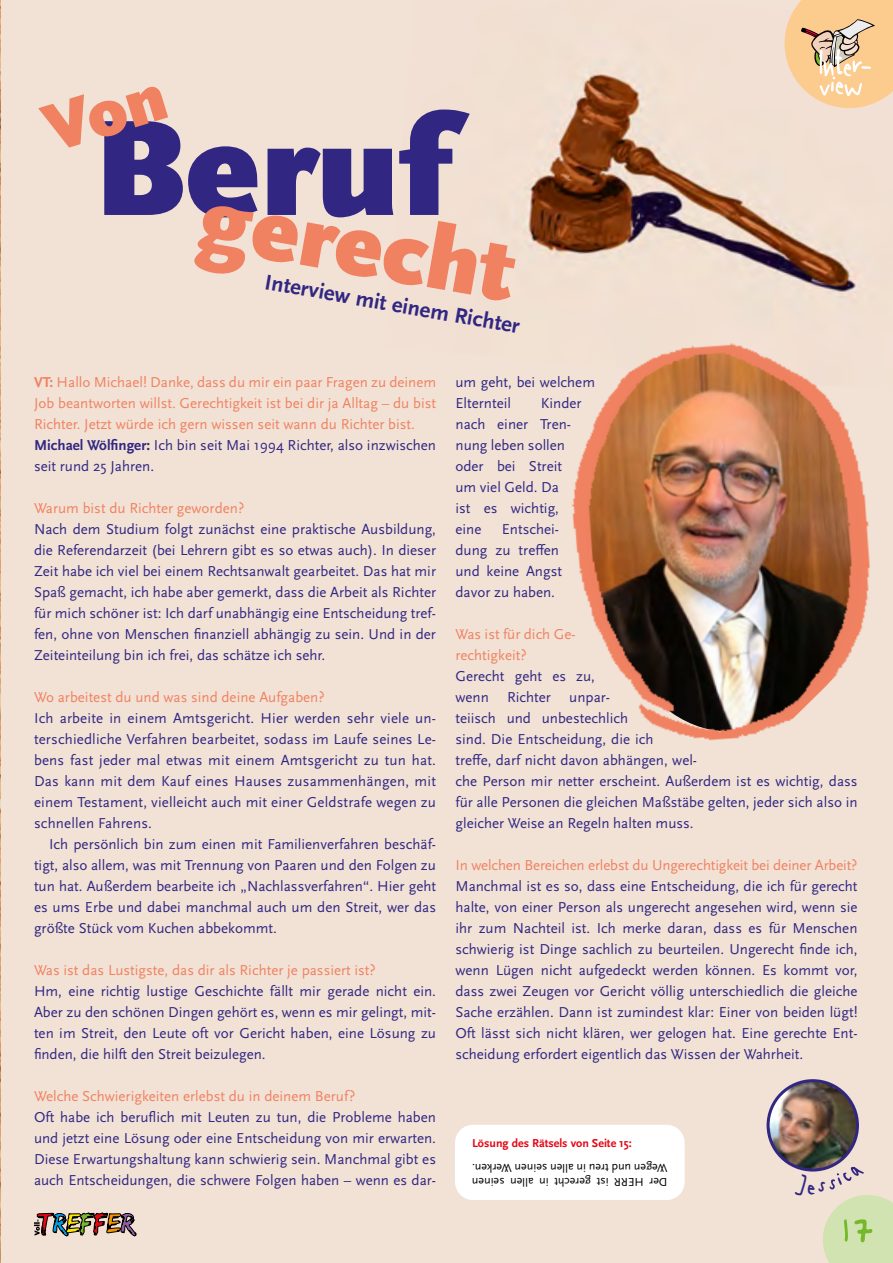
<style>
.page{position:relative;width:893px;height:1263px;background:#f2e2d5}
.page>*{position:absolute;margin:0;border:0;box-sizing:border-box;transform-origin:0 0}
.t1{font:900 142.05px "Scala Sans OT";color:#312783}
.t2{font:900 91.95px "Scala Sans OT";color:#f08262}
.t3{font:76.5px "Handschrift";color:#76b82a}
.t4{font:51px "Druckschrift";letter-spacing:-.08em;color:#fff}
.t5{font:700 22.5px "Scala Sans OT";color:#312783}
.t6{font:15px/21px "Scala Sans OT";color:#312783;text-align:justify}
.t7{font:15px/21px "Scala Sans OT";color:#f08262}
.t8{font:12px/14.4px "Scala Sans OT";color:#000}
.t9{font:700 12px "Scala Sans OT";color:#e30613}
.s1{font-weight:700}
.s2{font-weight:700;color:#312783}
.s3{color:#312783}
.s4{font-size:94.5px}
</style>
<div class="page">
<img style="left:524px;top:38px;width:333px;height:260px">
<img style="left:0;top:0;width:1px;height:1263px">
<svg style="left:34px;top:1212px;width:102px;height:24px"></svg>
<img style="left:572px;top:343px;width:298px;height:398px">
<svg style="left:785px;top:0;width:108px;height:108px;background:#eec696"></svg>
<img style="left:769px;top:1081px;width:88px;height:87px">
<div style="left:767px;top:1079px;width:92px;height:92px;border:3px solid #312783;border-radius:50%"></div>
<div style="left:455px;top:1125px;width:230px;height:75px;background:#fff;border-radius:18px"></div>
<svg style="left:795px;top:1163px;width:98px;height:100px"></svg>
<h1 class="t1" style="left:93px;top:88px;width:357px">Beruf</h1>
<h2 class="t2" style="left:208px;top:165px;width:321px;rotate:10deg">gerecht</h2>
<h3 class="t5" style="left:267px;top:269px;width:260px;rotate:10deg">Interview mit einem Richter</h3>
<h3 class="t4" style="left:817px;top:45px;width:49px">Inter</h3>
<h3 class="t4" style="left:817px;top:63px;width:49px">view</h3>
<p class="t7" style="left:34px;top:372px;width:404px"><span class="s1">VT:</span> Hallo Michael! Danke, dass du mir ein paar Fragen zu deinem Job beantworten willst. Gerechtigkeit ist bei dir ja Alltag – du bist Richter. Jetzt würde ich gern wissen seit wann du Richter bist.<br><span class="s2">Michael Wölfinger:</span> <span class="s3">Ich bin seit Mai 1994 Richter, also inzwischen seit rund 25 Jahren.</span></p>
<p class="t7" style="left:34px;top:498px;width:212px">Warum bist du Richter geworden?</p>
<p class="t6" style="left:34px;top:519px;width:404px">Nach dem Studium folgt zunächst eine praktische Ausbildung, die Referendarzeit (bei Lehrern gibt es so etwas auch). In dieser Zeit habe ich viel bei einem Rechtsanwalt gearbeitet. Das hat mir Spaß gemacht, ich habe aber gemerkt, dass die Arbeit als Richter für mich schöner ist: Ich darf unabhängig eine Entscheidung tref&shy;fen, ohne von Menschen finanziell abhängig zu sein. Und in der Zeiteinteilung bin ich frei, das schätze ich sehr.</p>
<p class="t7" style="left:34px;top:687px;width:292px">Wo arbeitest du und was sind deine Aufgaben?</p>
<p class="t6" style="left:34px;top:708px;width:404px">Ich arbeite in einem Amtsgericht. Hier werden sehr viele un&shy;terschiedliche Verfahren bearbeitet, sodass im Laufe seines Le&shy;bens fast jeder mal etwas mit einem Amtsgericht zu tun hat.<br>Das kann mit dem Kauf eines Hauses zusammenhängen, mit einem Testament, vielleicht auch mit einer Geldstrafe wegen zu schnellen Fahrens.</p>
<p class="t6" style="left:34px;top:834px;width:404px;text-indent:15px">Ich persönlich bin zum einen mit Familienverfahren beschäf&shy;tigt, also allem, was mit Trennung von Paaren und den Folgen zu tun hat. Außerdem bearbeite ich „Nachlassverfahren“. Hier geht es ums Erbe und dabei manchmal auch um den Streit, wer das größte Stück vom Kuchen abbekommt.</p>
<p class="t7" style="left:34px;top:960px;width:343px">Was ist das Lustigste, das dir als Richter je passiert ist?</p>
<p class="t6" style="left:34px;top:981px;width:404px">Hm, eine richtig lustige Geschichte fällt mir gerade nicht ein.<br>Aber zu den schönen Dingen gehört es, wenn es mir gelingt, mit&shy;ten im Streit, den Leute oft vor Gericht haben, eine Lösung zu finden, die hilft den Streit beizulegen.</p>
<p class="t7" style="left:34px;top:1086px;width:323px">Welche Schwierigkeiten erlebst du in deinem Beruf?</p>
<p class="t6" style="left:34px;top:1107px;width:404px">Oft habe ich beruflich mit Leuten zu tun, die Probleme haben und jetzt eine Lösung oder eine Entscheidung von mir erwarten.<br>Diese Erwartungshaltung kann schwierig sein. Manchmal gibt es auch Entscheidungen, die schwere Folgen haben – wenn es dar-</p>
<p class="t6" style="left:455px;top:372px;width:141px">um geht, bei welchem<br>Elternteil</p>
<p class="t6" style="left:455px;top:393px;width:128px;text-align:left;text-indent:85px">Kinder nach einer Tren&shy;nung leben sollen oder bei Streit um viel Geld. Da<br>ist es wichtig, eine</p>
<p class="t6" style="left:455px;top:519px;width:108px;text-align:left;text-indent:46px">Entschei&shy;dung zu treffen und keine Angst davor zu haben.</p>
<p class="t7" style="left:455px;top:624px;width:122px">Was ist für dich Ge&shy;rechtigkeit?</p>
<p class="t6" style="left:455px;top:666px;width:404px;text-align:left">Gerecht geht es zu,<br>wenn Richter unpar-<br>teiisch und unbestechlich<br>sind. Die Entscheidung, die ich<br>treffe, darf nicht davon abhängen, wel-<br>che Person mir netter erscheint. Außerdem ist es wichtig, dass für alle Personen die gleichen Maßstäbe gelten, jeder sich also in gleicher Weise an Regeln halten muss.</p>
<p class="t7" style="left:455px;top:855px;width:404px">In welchen Bereichen erlebst du Ungerechtigkeit bei deiner Arbeit?</p>
<p class="t6" style="left:455px;top:876px;width:404px">Manchmal ist es so, dass eine Entscheidung, die ich für gerecht halte, von einer Person als ungerecht angesehen wird, wenn sie ihr zum Nachteil ist. Ich merke daran, dass es für Menschen schwierig ist Dinge sachlich zu beurteilen. Ungerecht finde ich, wenn Lügen nicht aufgedeckt werden können. Es kommt vor, dass zwei Zeugen vor Gericht völlig unterschiedlich die gleiche Sache erzählen. Dann ist zumindest klar: Einer von beiden lügt!<br>Oft lässt sich nicht klären, wer gelogen hat. Eine gerechte Ent&shy;scheidung erfordert eigentlich das Wissen der Wahrheit.</p>
<p class="t9" style="left:472px;top:1136px;width:161px">Lösung des Rätsels von Seite 15:</p>
<p class="t8" style="left:668px;top:1189px;width:197px;rotate:-180deg">Der HERR ist gerecht in allen seinen<br>Wegen und treu in allen seinen Werken.</p>
<h3 class="t3" style="left:840px;top:1202px;width:39px">1<span class="s4">7</span></h3>
</div>
